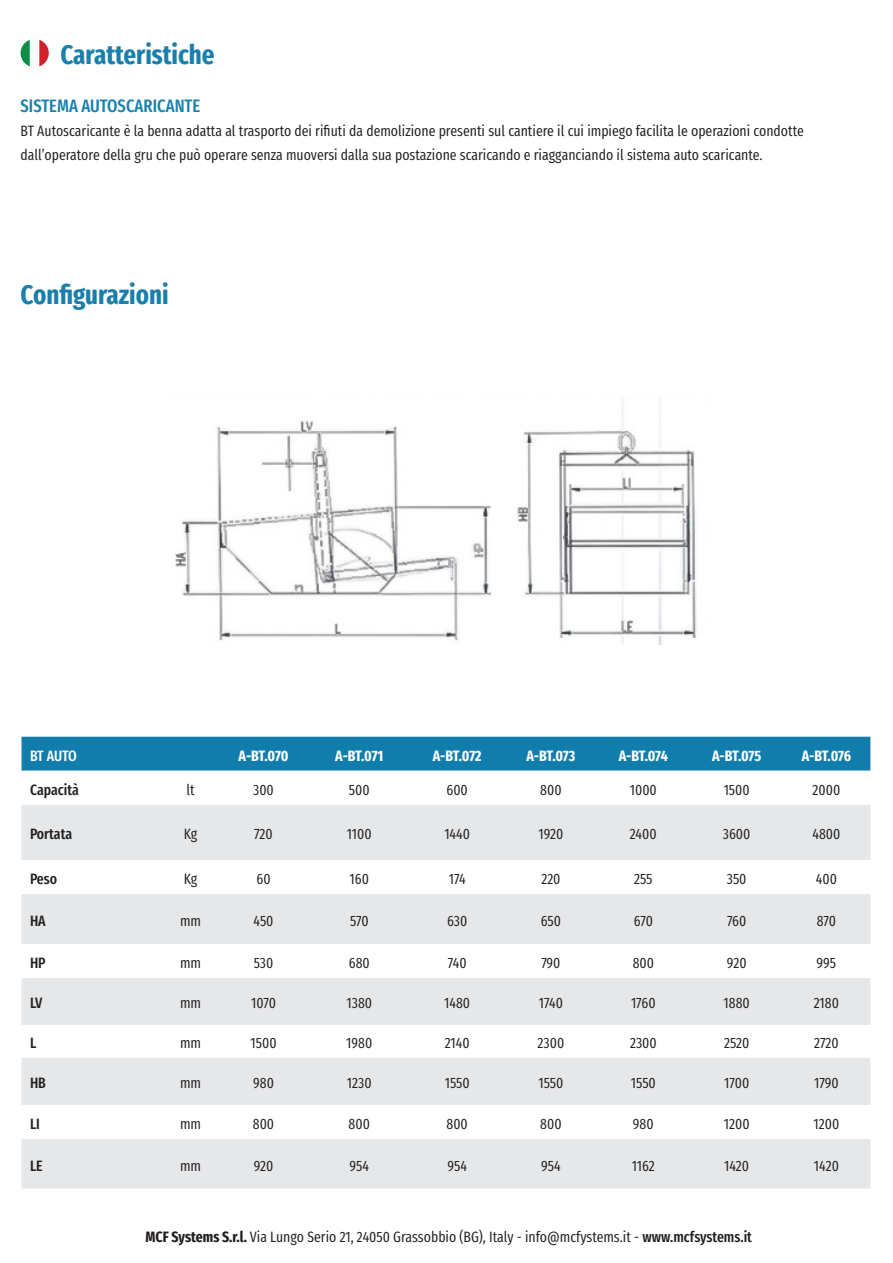
<style>
.page{position:relative;width:893px;height:1263px;background:#fff}
.page>*{position:absolute;margin:0;border:0;box-sizing:border-box;transform-origin:0 0}
.t1{font:700 27px "Fira Sans Compressed";color:#1a80ab}
.t2{font:500 18px "Fira Sans Compressed";color:#1981ac}
.t3{font:15px/24px "Fira Sans Compressed";color:#231f20}
.t4{font:700 15px "Fira Sans Compressed";letter-spacing:-.015em;color:#fff}
.t5{font:500 15px "Fira Sans Compressed";color:#231f20}
.t6{font:500 15px "Fira Sans Compressed";letter-spacing:-.015em;color:#fff}
.s1{font-weight:700}
.s2{font-weight:500}
</style>
<div class="page">
<img style="left:21px;top:39px;width:28px;height:28px;border-radius:14px">
<div style="left:22px;top:737px;width:848px;height:34px;background:#107dac"></div>
<svg style="left:22px;top:805px;width:848px;height:383px;fill:#e6e7e9"></svg>
<img style="left:175px;top:398px;width:522px;height:246px">
<p class="t1" style="left:61px;top:32px;width:156px">Caratteristiche</p>
<p class="t2" style="left:21px;top:92px;width:181px">SISTEMA AUTOSCARICANTE</p>
<p class="t3" style="left:21px;top:119px;width:785px">BT Autoscaricante è la benna adatta al trasporto dei rifiuti da demolizione presenti sul cantiere il cui impiego facilita le operazioni condotte dall’operatore della gru che può operare senza muoversi dalla sua postazione scaricando e riagganciando il sistema auto scaricante.</p>
<p class="t1" style="left:21px;top:272px;width:149px">Configurazioni</p>
<p class="t6" style="left:30px;top:743px;width:48px">BT AUTO</p>
<p class="t4" style="left:239px;top:743px;width:51px">A-BT.070</p>
<p class="t4" style="left:335px;top:743px;width:50px">A-BT.071</p>
<p class="t4" style="left:433px;top:743px;width:50px">A-BT.072</p>
<p class="t4" style="left:526px;top:743px;width:50px">A-BT.073</p>
<p class="t4" style="left:619px;top:743px;width:51px">A-BT.074</p>
<p class="t4" style="left:712px;top:743px;width:51px">A-BT.075</p>
<p class="t4" style="left:802px;top:743px;width:51px">A-BT.076</p>
<p class="t5" style="left:30px;top:777px;width:50px">Capacità</p>
<p class="t3" style="left:186px;top:777px;width:10px">lt</p>
<p class="t3" style="left:253px;top:777px;width:22px">300</p>
<p class="t3" style="left:349px;top:777px;width:22px">500</p>
<p class="t3" style="left:446px;top:777px;width:23px">600</p>
<p class="t3" style="left:540px;top:777px;width:23px">800</p>
<p class="t3" style="left:630px;top:777px;width:29px">1000</p>
<p class="t3" style="left:724px;top:777px;width:28px">1500</p>
<p class="t3" style="left:812px;top:777px;width:29px">2000</p>
<p class="t5" style="left:30px;top:822px;width:44px">Portata</p>
<p class="t3" style="left:184px;top:822px;width:15px">Kg</p>
<p class="t3" style="left:254px;top:822px;width:20px">720</p>
<p class="t3" style="left:347px;top:822px;width:26px">1100</p>
<p class="t3" style="left:444px;top:822px;width:27px">1440</p>
<p class="t3" style="left:538px;top:822px;width:27px">1920</p>
<p class="t3" style="left:630px;top:822px;width:28px">2400</p>
<p class="t3" style="left:723px;top:822px;width:29px">3600</p>
<p class="t3" style="left:812px;top:822px;width:29px">4800</p>
<p class="t5" style="left:30px;top:867px;width:29px">Peso</p>
<p class="t3" style="left:184px;top:866px;width:15px">Kg</p>
<p class="t3" style="left:256px;top:866px;width:16px">60</p>
<p class="t3" style="left:350px;top:866px;width:21px">160</p>
<p class="t3" style="left:449px;top:866px;width:18px">174</p>
<p class="t3" style="left:541px;top:866px;width:21px">220</p>
<p class="t3" style="left:634px;top:866px;width:20px">255</p>
<p class="t3" style="left:727px;top:866px;width:21px">350</p>
<p class="t3" style="left:816px;top:866px;width:23px">400</p>
<p class="t5" style="left:30px;top:909px;width:17px">HA</p>
<p class="t3" style="left:180px;top:908px;width:23px">mm</p>
<p class="t3" style="left:254px;top:908px;width:21px">450</p>
<p class="t3" style="left:350px;top:908px;width:20px">570</p>
<p class="t3" style="left:447px;top:908px;width:22px">630</p>
<p class="t3" style="left:541px;top:908px;width:22px">650</p>
<p class="t3" style="left:634px;top:908px;width:21px">670</p>
<p class="t3" style="left:727px;top:908px;width:21px">760</p>
<p class="t3" style="left:817px;top:908px;width:21px">870</p>
<p class="t5" style="left:30px;top:951px;width:17px">HP</p>
<p class="t3" style="left:180px;top:950px;width:23px">mm</p>
<p class="t3" style="left:254px;top:950px;width:21px">530</p>
<p class="t3" style="left:349px;top:950px;width:22px">680</p>
<p class="t3" style="left:448px;top:950px;width:20px">740</p>
<p class="t3" style="left:541px;top:950px;width:21px">790</p>
<p class="t3" style="left:633px;top:950px;width:23px">800</p>
<p class="t3" style="left:727px;top:950px;width:21px">920</p>
<p class="t3" style="left:817px;top:950px;width:21px">995</p>
<p class="t5" style="left:30px;top:991px;width:14px">LV</p>
<p class="t3" style="left:180px;top:991px;width:23px">mm</p>
<p class="t3" style="left:251px;top:991px;width:26px">1070</p>
<p class="t3" style="left:347px;top:991px;width:27px">1380</p>
<p class="t3" style="left:444px;top:991px;width:27px">1480</p>
<p class="t3" style="left:539px;top:991px;width:26px">1740</p>
<p class="t3" style="left:631px;top:991px;width:26px">1760</p>
<p class="t3" style="left:724px;top:991px;width:28px">1880</p>
<p class="t3" style="left:814px;top:991px;width:27px">2180</p>
<p class="t5" style="left:30px;top:1031px;width:8px">L</p>
<p class="t3" style="left:180px;top:1031px;width:23px">mm</p>
<p class="t3" style="left:250px;top:1031px;width:28px">1500</p>
<p class="t3" style="left:346px;top:1031px;width:28px">1980</p>
<p class="t3" style="left:445px;top:1031px;width:26px">2140</p>
<p class="t3" style="left:538px;top:1031px;width:28px">2300</p>
<p class="t3" style="left:630px;top:1031px;width:28px">2300</p>
<p class="t3" style="left:724px;top:1031px;width:27px">2520</p>
<p class="t3" style="left:814px;top:1031px;width:26px">2720</p>
<p class="t5" style="left:30px;top:1071px;width:17px">HB</p>
<p class="t3" style="left:180px;top:1071px;width:23px">mm</p>
<p class="t3" style="left:253px;top:1071px;width:22px">980</p>
<p class="t3" style="left:347px;top:1071px;width:26px">1230</p>
<p class="t3" style="left:445px;top:1071px;width:27px">1550</p>
<p class="t3" style="left:538px;top:1071px;width:27px">1550</p>
<p class="t3" style="left:631px;top:1071px;width:27px">1550</p>
<p class="t3" style="left:724px;top:1071px;width:27px">1700</p>
<p class="t3" style="left:814px;top:1071px;width:26px">1790</p>
<p class="t5" style="left:30px;top:1112px;width:11px">LI</p>
<p class="t3" style="left:180px;top:1111px;width:23px">mm</p>
<p class="t3" style="left:253px;top:1111px;width:23px">800</p>
<p class="t3" style="left:349px;top:1111px;width:23px">800</p>
<p class="t3" style="left:447px;top:1111px;width:23px">800</p>
<p class="t3" style="left:540px;top:1111px;width:23px">800</p>
<p class="t3" style="left:633px;top:1111px;width:22px">980</p>
<p class="t3" style="left:724px;top:1111px;width:27px">1200</p>
<p class="t3" style="left:813px;top:1111px;width:27px">1200</p>
<p class="t5" style="left:30px;top:1153px;width:14px">LE</p>
<p class="t3" style="left:180px;top:1153px;width:23px">mm</p>
<p class="t3" style="left:254px;top:1153px;width:21px">920</p>
<p class="t3" style="left:350px;top:1153px;width:21px">954</p>
<p class="t3" style="left:447px;top:1153px;width:21px">954</p>
<p class="t3" style="left:541px;top:1153px;width:21px">954</p>
<p class="t3" style="left:632px;top:1153px;width:25px">1162</p>
<p class="t3" style="left:724px;top:1153px;width:26px">1420</p>
<p class="t3" style="left:814px;top:1153px;width:26px">1420</p>
<p class="t3" style="left:146px;top:1225px;width:608px"><span class="s1">MCF Systems S.r.l.</span> Via Lungo Serio 21, 24050 Grassobbio (BG), Italy - info@mcfystems.it - <span class="s2">www.mcfsystems.it</span></p>
</div>
